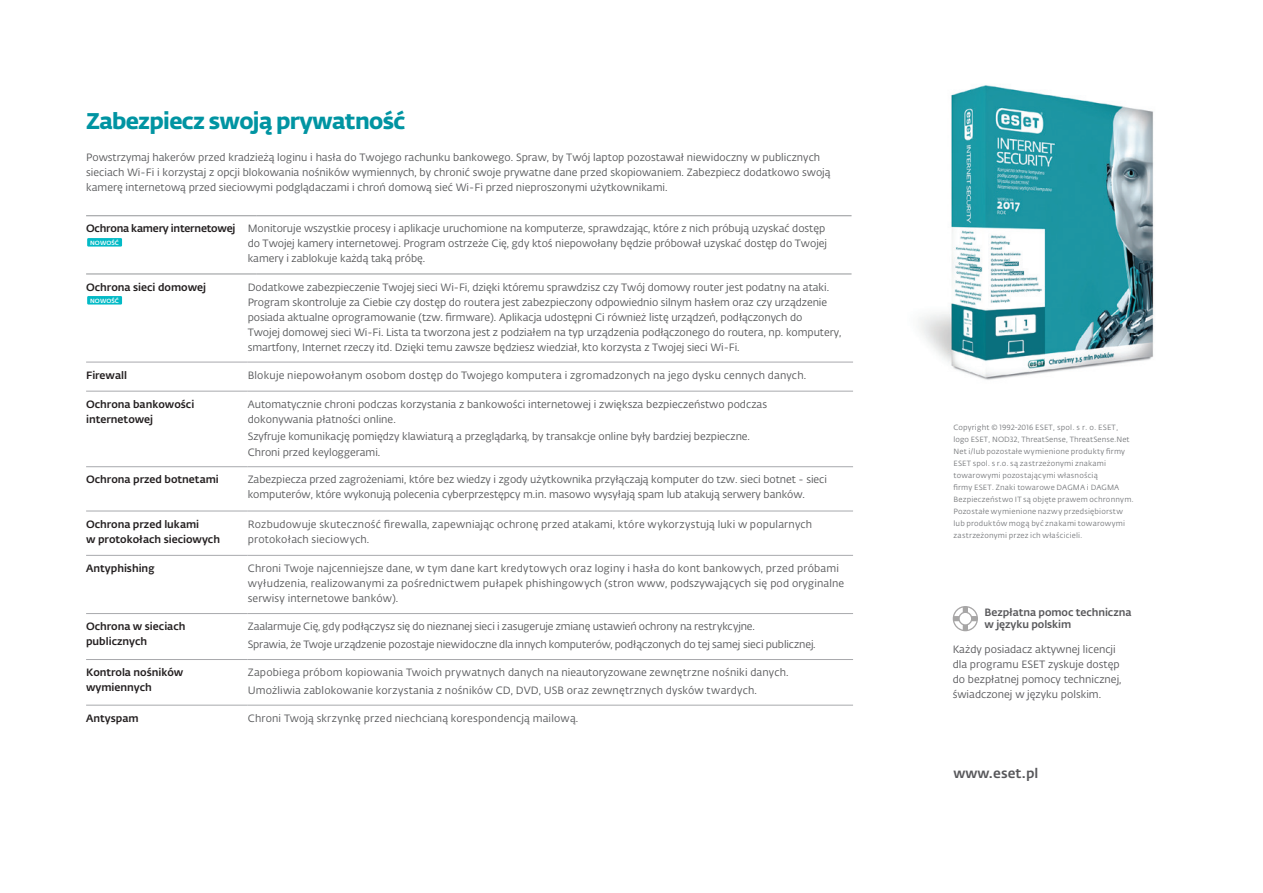
<style>
.page{position:relative;width:1263px;height:893px;background:#fff}
.page>*{position:absolute;margin:0;border:0;box-sizing:border-box;transform-origin:0 0}
.t1{font:22.5px "Fedra Sans Alt Pro Bold LF";letter-spacing:-.03em;color:#0094a2}
.t2{font:500 13.5px "Fedra Sans Alt Pro";color:#58585b}
.t3{font:10.5px/15px "Fedra Sans Alt Pro Book LF";letter-spacing:-.005em;color:#57585a}
.t4{font:10.5px/15px "Fedra Sans Alt Pro Book LF";letter-spacing:.015em;color:#57585a}
.t5{font:10.5px/15px "Fedra Sans Alt Pro Med LF";color:#231f20}
.t6{font:10.5px/15px "Fedra Sans Alt Pro Book LF";color:#58585b}
.t7{font:10.5px/12.6px "Fedra Sans Alt Pro Med LF";letter-spacing:-.005em;color:#58585b}
.t8{font:10.5px "Fedra Sans Alt Pro Med LF";letter-spacing:-.02em;color:#231f20}
.t9{font:7.5px/12px "Fedra Sans Alt Pro";letter-spacing:.02em;color:#787a7d}
.t10{font:6px "Fedra Sans Alt Pro Med LF";letter-spacing:.01em;color:#fff}
</style>
<div class="page">
<hr style="left:86px;top:215px;width:170px;height:1px;background:#939598">
<hr style="left:256px;top:215px;width:595px;height:1px;background:#939598">
<hr style="left:86px;top:274px;width:170px;height:1px;background:#939598">
<hr style="left:256px;top:274px;width:595px;height:1px;background:#939598">
<hr style="left:86px;top:466px;width:162px;height:1px;background:#a8a9ad">
<hr style="left:248px;top:466px;width:605px;height:1px;background:#a8a9ad">
<hr style="left:86px;top:362px;width:162px;height:1px;background:#a8a9ad">
<hr style="left:248px;top:362px;width:605px;height:1px;background:#a8a9ad">
<hr style="left:86px;top:391px;width:162px;height:1px;background:#a8a9ad">
<hr style="left:248px;top:391px;width:605px;height:1px;background:#a8a9ad">
<hr style="left:86px;top:511px;width:162px;height:1px;background:#a8a9ad">
<hr style="left:248px;top:511px;width:605px;height:1px;background:#a8a9ad">
<hr style="left:86px;top:659px;width:162px;height:1px;background:#a8a9ad">
<hr style="left:248px;top:659px;width:605px;height:1px;background:#a8a9ad">
<hr style="left:86px;top:555px;width:162px;height:1px;background:#a8a9ad">
<hr style="left:248px;top:555px;width:605px;height:1px;background:#a8a9ad">
<hr style="left:86px;top:613px;width:162px;height:1px;background:#a8a9ad">
<hr style="left:248px;top:613px;width:605px;height:1px;background:#a8a9ad">
<hr style="left:86px;top:705px;width:162px;height:1px;background:#a8a9ad">
<hr style="left:248px;top:705px;width:605px;height:1px;background:#a8a9ad">
<div style="left:87px;top:238px;width:35px;height:9px;background:#03bac6"></div>
<div style="left:87px;top:296px;width:35px;height:9px;background:#03bac6"></div>
<svg style="left:953px;top:606px;width:25px;height:25px"></svg>
<img style="left:918px;top:85px;width:236px;height:295px">
<h1 class="t1" style="left:86px;top:103px;width:321px">Zabezpiecz swoją prywatność</h1>
<p class="t3" style="left:86px;top:150px;width:746px">Powstrzymaj hakerów przed kradzieżą loginu i hasła do Twojego rachunku bankowego. Spraw, by Twój laptop pozostawał niewidoczny w publicznych sieciach Wi-Fi i korzystaj z opcji blokowania nośników wymiennych, by chronić swoje prywatne dane przed skopiowaniem. Zabezpiecz dodatkowo swoją kamerę internetową przed sieciowymi podglądaczami i chroń domową sieć Wi-Fi przed nieproszonymi użytkownikami.</p>
<p class="t8" style="left:86px;top:221px;width:151px">Ochrona kamery internetowej</p>
<p class="t10" style="left:90px;top:238px;width:30px">NOWOŚĆ</p>
<p class="t5" style="left:86px;top:279px;width:121px">Ochrona sieci domowej</p>
<p class="t10" style="left:90px;top:296px;width:30px">NOWOŚĆ</p>
<p class="t3" style="left:248px;top:221px;width:581px">Monitoruje wszystkie procesy i aplikacje uruchomione na komputerze, sprawdzając, które z nich próbują uzyskać dostęp do Twojej kamery internetowej. Program ostrzeże Cię, gdy ktoś niepowołany będzie próbował uzyskać dostęp do Twojej kamery i zablokuje każdą taką próbę.</p>
<p class="t3" style="left:248px;top:279px;width:595px">Dodatkowe zabezpieczenie Twojej sieci Wi-Fi, dzięki któremu sprawdzisz czy Twój domowy router jest podatny na ataki.<br>Program skontroluje za Ciebie czy dostęp do routera jest zabezpieczony odpowiednio silnym hasłem oraz czy urządzenie posiada aktualne oprogramowanie (tzw. firmware). Aplikacja udostępni Ci również listę urządzeń, podłączonych do<br>Twojej domowej sieci Wi-Fi. Lista ta tworzona jest z podziałem na typ urządzenia podłączonego do routera, np. komputery, smartfony, Internet rzeczy itd. Dzięki temu zawsze będziesz wiedział, kto korzysta z Twojej sieci Wi-Fi.</p>
<p class="t5" style="left:86px;top:367px;width:42px">Firewall</p>
<p class="t4" style="left:248px;top:367px;width:560px">Blokuje niepowołanym osobom dostęp do Twojego komputera i zgromadzonych na jego dysku cennych danych.</p>
<p class="t5" style="left:86px;top:396px;width:110px">Ochrona bankowości internetowej</p>
<p class="t3" style="left:248px;top:396px;width:521px">Automatycznie chroni podczas korzystania z bankowości internetowej i zwiększa bezpieczeństwo podczas dokonywania płatności online.</p>
<p class="t3" style="left:248px;top:428px;width:504px;line-height:15.8px">Szyfruje komunikację pomiędzy klawiaturą a przeglądarką, by transakcje online były bardziej bezpieczne.<br>Chroni przed keyloggerami.</p>
<p class="t5" style="left:86px;top:472px;width:134px">Ochrona przed botnetami</p>
<p class="t3" style="left:248px;top:472px;width:581px">Zabezpiecza przed zagrożeniami, które bez wiedzy i zgody użytkownika przyłączają komputer do tzw. sieci botnet - sieci komputerów, które wykonują polecenia cyberprzestępcy m.in. masowo wysyłają spam lub atakują serwery banków.</p>
<p class="t5" style="left:86px;top:516px;width:135px">Ochrona przed lukami<br>w protokołach sieciowych</p>
<p class="t4" style="left:248px;top:516px;width:566px">Rozbudowuje skuteczność firewalla, zapewniając ochronę przed atakami, które wykorzystują luki w popularnych protokołach sieciowych.</p>
<p class="t5" style="left:86px;top:560px;width:70px">Antyphishing</p>
<p class="t3" style="left:248px;top:561px;width:598px">Chroni Twoje najcenniejsze dane, w tym dane kart kredytowych oraz loginy i hasła do kont bankowych, przed próbami wyłudzenia, realizowanymi za pośrednictwem pułapek phishingowych (stron www, podszywających się pod oryginalne serwisy internetowe banków).</p>
<p class="t5" style="left:86px;top:618px;width:101px">Ochrona w sieciach publicznych</p>
<p class="t3" style="left:248px;top:617px;width:569px;line-height:17.7px">Zaalarmuje Cię, gdy podłączysz się do nieznanej sieci i zasugeruje zmianę ustawień ochrony na restrykcyjne.<br>Sprawia, że Twoje urządzenie pozostaje niewidoczne dla innych komputerów, podłączonych do tej samej sieci publicznej.</p>
<p class="t5" style="left:86px;top:664px;width:99px">Kontrola nośników wymiennych</p>
<p class="t4" style="left:248px;top:663px;width:542px;line-height:17.7px">Zapobiega próbom kopiowania Twoich prywatnych danych na nieautoryzowane zewnętrzne nośniki danych.<br>Umożliwia zablokowanie korzystania z nośników CD, DVD, USB oraz zewnętrznych dysków twardych.</p>
<p class="t5" style="left:86px;top:710px;width:54px">Antyspam</p>
<p class="t4" style="left:248px;top:710px;width:332px">Chroni Twoją skrzynkę przed niechcianą korespondencją mailową.</p>
<p class="t9" style="left:953px;top:421px;width:178px">Copyright © 1992-2016 ESET, spol. s r. o. ESET, logo ESET, NOD32, ThreatSense, ThreatSense.Net</p>
<p class="t9" style="left:953px;top:457px;width:182px">ESET spol. s r.o. są zastrzeżonymi znakami towarowymi pozostającymi własnością<br>firmy ESET. Znaki towarowe DAGMA i DAGMA Bezpieczeństwo IT są objęte prawem ochronnym.<br>Pozostałe wymienione nazwy przedsiębiorstw lub produktów mogą być znakami towarowymi zastrzeżonymi przez ich właścicieli.</p>
<p class="t9" style="left:953px;top:445px;width:173px">Net i/lub pozostałe wymienione produkty firmy</p>
<p class="t7" style="left:984px;top:605px;width:148px">Bezpłatna pomoc techniczna w języku polskim</p>
<p class="t6" style="left:953px;top:641px;width:170px">Każdy posiadacz aktywnej licencji dla programu ESET zyskuje dostęp do bezpłatnej pomocy technicznej, świadczonej w języku polskim.</p>
<p class="t2" style="left:953px;top:765px;width:86px">www.eset.pl</p>
</div>
